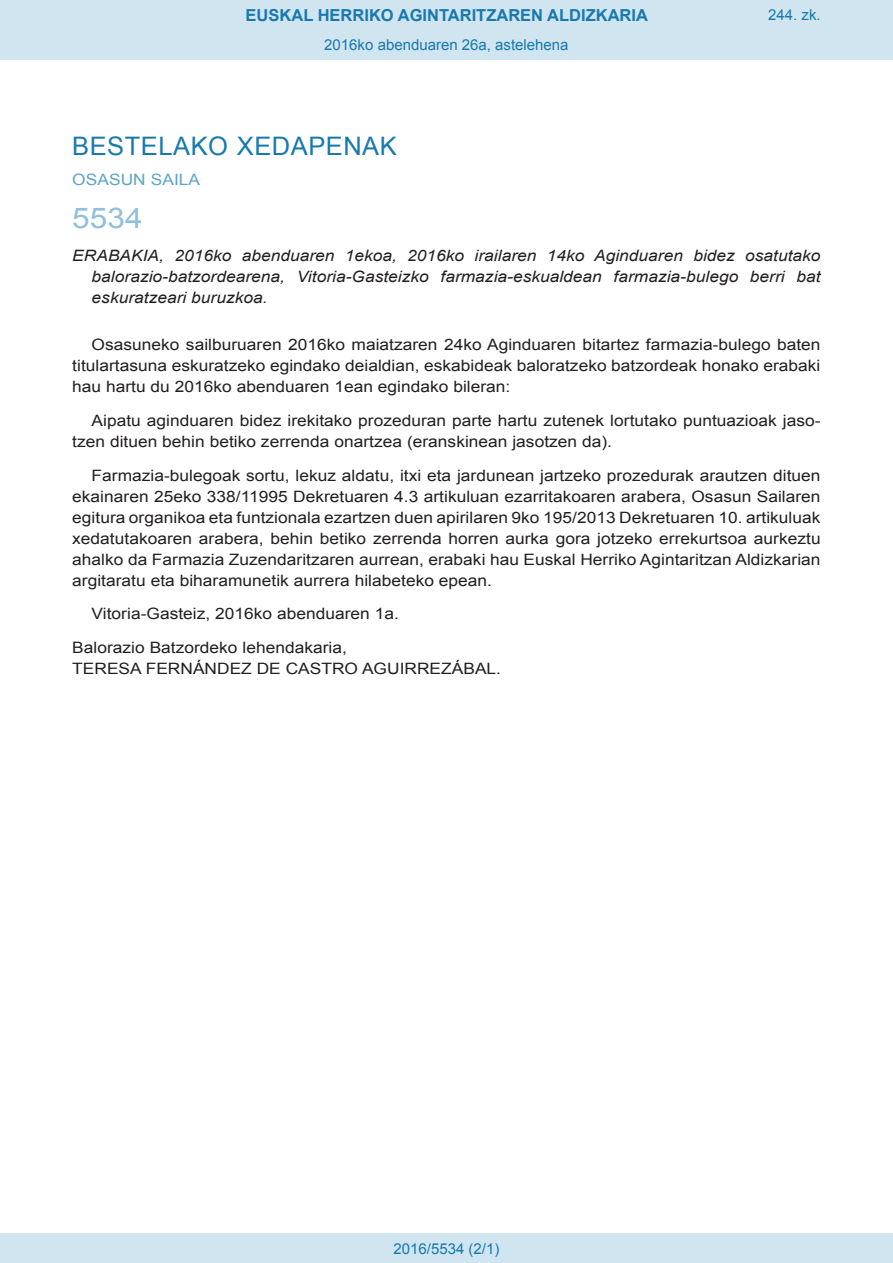
<style>
.page{position:relative;width:893px;height:1263px;background:#fff}
.page>*{position:absolute;margin:0;border:0;box-sizing:border-box;transform-origin:0 0}
.BOPVOrden{font:28.5px "Arial";color:#90c0db;scale:1.11 1}
.BOPVSeccion{font:25.5px "Arial";letter-spacing:.02em;color:#1879ad}
.t1{font:700 16.5px "Arial";color:#1879ad}
.BOPVDetalle{font:15.6px/21px "Arial";color:#231f20;text-align:justify;scale:1.11 1}
.BOPVTitulo{font:italic 15.6px/21px "Arial";color:#231f20;text-align:justify;scale:1.11 1}
.BOPVFirmaNombre{font:15.6px "Arial";color:#231f20;scale:1.11 1}
.BOPVFirmaLugFec{font:15.6px "Arial";color:#231f20;scale:1.11 1}
.BOPVFirmaPuesto{font:15.6px "Arial";color:#231f20;scale:1.11 1}
.BOPVOrganismo{font:15.6px "Arial";letter-spacing:.005em;color:#5ea4ca;scale:1.11 1}
.Paginacion_Centro{font:15px "Arial";color:#1879ad}
</style>
<div class="page">
<div style="left:0;top:0;width:893px;height:60px;background:#d0e5f0"></div>
<div style="left:0;top:1233px;width:893px;height:30px;background:#d0e5f0"></div>
<p class="t1" style="left:246px;top:4px;width:404px">EUSKAL HERRIKO AGINTARITZAREN ALDIZKARIA</p>
<p class="Paginacion_Centro" style="left:324px;top:35px;width:246px">2016ko abenduaren 26a, astelehena</p>
<p class="Paginacion_Centro" style="left:768px;top:5px;width:54px">244. zk.</p>
<p class="BOPVSeccion" style="left:72px;top:129px;width:326px">BESTELAKO XEDAPENAK</p>
<p class="BOPVOrganismo" style="left:72px;top:169px;width:117px">OSASUN SAILA</p>
<p class="BOPVOrden" style="left:72px;top:199px;width:65px">5534</p>
<p class="BOPVTitulo" style="left:92px;top:246px;width:658px;text-indent:-19px">ERABAKIA, 2016ko abenduaren 1ekoa, 2016ko irailaren 14ko Aginduaren bidez osatutako balorazio-batzordearena, Vitoria-Gasteizko farmazia-eskualdean farmazia-bulego berri bat eskuratzeari buruzkoa.</p>
<p class="BOPVDetalle" style="left:72px;top:334px;width:676px;text-indent:19px">Osasuneko sailburuaren 2016ko maiatzaren 24ko Aginduaren bitartez farmazia-bulego baten titulartasuna eskuratzeko egindako deialdian, eskabideak baloratzeko batzordeak honako erabaki hau hartu du 2016ko abenduaren 1ean egindako bileran:</p>
<p class="BOPVDetalle" style="left:72px;top:410px;width:676px;text-indent:19px">Aipatu aginduaren bidez irekitako prozeduran parte hartu zutenek lortutako puntuazioak jaso&shy;tzen dituen behin betiko zerrenda onartzea (eranskinean jasotzen da).</p>
<p class="BOPVDetalle" style="left:72px;top:465px;width:676px;text-indent:19px">Farmazia-bulegoak sortu, lekuz aldatu, itxi eta jardunean jartzeko prozedurak arautzen dituen ekainaren 25eko 338/11995 Dekretuaren 4.3 artikuluan ezarritakoaren arabera, Osasun Sailaren egitura organikoa eta funtzionala ezartzen duen apirilaren 9ko 195/2013 Dekretuaren 10. artikuluak xedatutakoaren arabera, behin betiko zerrenda horren aurka gora jotzeko errekurtsoa aurkeztu ahalko da Farmazia Zuzendaritzaren aurrean, erabaki hau Euskal Herriko Agintaritzan Aldizkarian argitaratu eta biharamunetik aurrera hilabeteko epean.</p>
<p class="BOPVFirmaLugFec" style="left:92px;top:604px;width:278px">Vitoria-Gasteiz, 2016ko abenduaren 1a.</p>
<p class="BOPVFirmaPuesto" style="left:72px;top:637px;width:249px">Balorazio Batzordeko lehendakaria,</p>
<p class="BOPVFirmaNombre" style="left:72px;top:658px;width:388px">TERESA FERNÁNDEZ DE CASTRO AGUIRREZÁBAL.</p>
<p class="Paginacion_Centro" style="left:393px;top:1238px;width:107px">2016/5534 (2/1)</p>
</div>
